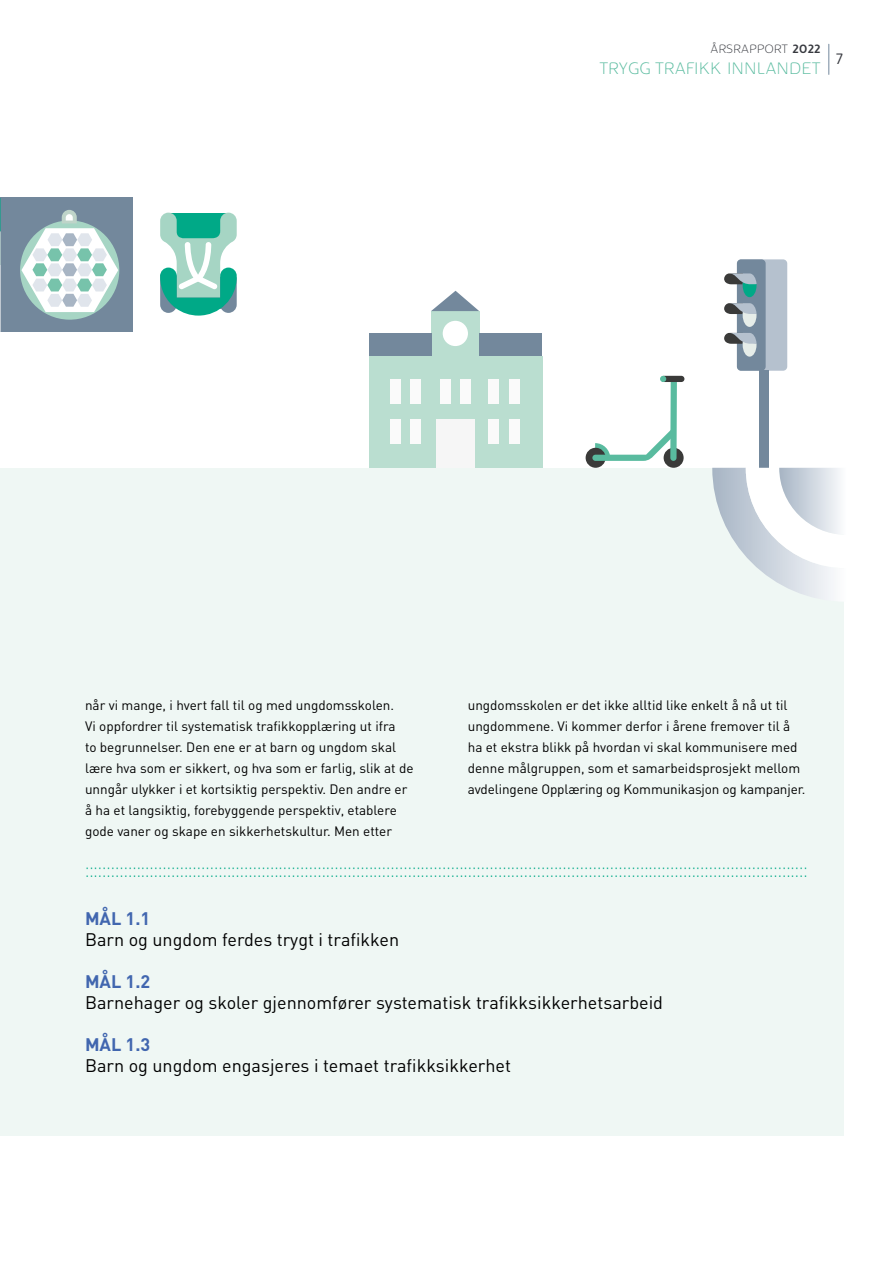
<style>
.page{position:relative;width:893px;height:1263px;background:#fff}
.page>*{position:absolute;margin:0;border:0;box-sizing:border-box;transform-origin:0 0}
.t1{font:300 18px "Oblik";color:#00a987}
.t2{font:18px "DIN";color:#000}
.t3{font:700 18px "DIN";color:#4166af}
.t4{font:300 16.5px "Oblik";letter-spacing:.05em;color:#59bb9f}
.t5{font:15px "Oblik";color:#37393f}
.t6{font:13.5px/21px "DIN";color:#000}
.t7{font:300 12px "Oblik";letter-spacing:.05em;color:#37393f}
.s1{font-weight:700}
</style>
<div class="page">
<hr style="left:828px;top:44px;width:1px;height:30px;background:#73889c">
<div style="left:737px;top:259px;width:50px;height:112px;background:#b5c1ce;border-radius:4px"></div>
<div style="left:737px;top:259px;width:29px;height:112px;background:#73889c;border-radius:4px"></div>
<svg style="left:724px;top:273px;width:32px;height:24px"></svg>
<svg style="left:724px;top:303px;width:32px;height:24px"></svg>
<svg style="left:724px;top:333px;width:32px;height:24px"></svg>
<div style="left:759px;top:371px;width:10px;height:141px;background:#73889c"></div>
<div style="left:0;top:468px;width:843px;height:667px;background:#eff7f4"></div>
<div style="left:0;top:197px;width:133px;height:135px;background:#73889c"></div>
<svg style="left:20px;top:210px;width:100px;height:110px"></svg>
<svg style="left:0;top:198px;width:1px;height:134px"></svg>
<svg style="left:160px;top:213px;width:77px;height:103px"></svg>
<div style="left:369px;top:356px;width:173px;height:111px;background:#baded0"></div>
<div style="left:431px;top:311px;width:48px;height:45px;background:#baded0"></div>
<div style="left:443px;top:321px;width:25px;height:25px;background:#fff;border-radius:50%"></div>
<div style="left:436px;top:419px;width:38px;height:49px;background:#f6f6f6"></div>
<div style="left:390px;top:379px;width:10px;height:24px;background:#fafafa"></div>
<div style="left:410px;top:379px;width:11px;height:24px;background:#fafafa"></div>
<div style="left:390px;top:419px;width:10px;height:25px;background:#fafafa"></div>
<div style="left:410px;top:419px;width:11px;height:25px;background:#fafafa"></div>
<div style="left:488px;top:379px;width:11px;height:24px;background:#fafafa"></div>
<div style="left:509px;top:379px;width:10px;height:24px;background:#fafafa"></div>
<div style="left:488px;top:419px;width:11px;height:25px;background:#fafafa"></div>
<div style="left:509px;top:419px;width:10px;height:25px;background:#fafafa"></div>
<div style="left:440px;top:379px;width:11px;height:24px;background:#fafafa"></div>
<div style="left:460px;top:379px;width:11px;height:24px;background:#fafafa"></div>
<svg style="left:431px;top:291px;width:48px;height:20px"></svg>
<div style="left:479px;top:333px;width:63px;height:23px;background:#73889c"></div>
<div style="left:369px;top:333px;width:63px;height:23px;background:#73889c"></div>
<div style="left:586px;top:448px;width:20px;height:20px;background:#3a3a39;border-radius:50%"></div>
<svg style="left:592px;top:431px;width:78px;height:30px"></svg>
<div style="left:664px;top:448px;width:20px;height:20px;background:#3a3a39;border-radius:50%"></div>
<div style="left:670px;top:377px;width:7px;height:84px;background:#59bb9f;border-radius:3px"></div>
<div style="left:661px;top:376px;width:23px;height:6px;background:#3a3a39;border-radius:3px"></div>
<svg style="left:660px;top:376px;width:6px;height:6px"></svg>
<svg style="left:712px;top:468px;width:131px;height:133px"></svg>
<p class="t7" style="left:711px;top:42px;width:111px">ÅRSRAPPORT <span class="s1">2022</span></p>
<p class="t4" style="left:600px;top:59px;width:222px">TRYGG TRAFIKK INNLANDET</p>
<p class="t5" style="left:836px;top:50px;width:8px">7</p>
<p class="t6" style="left:85px;top:694px;width:330px">når vi mange, i hvert fall til og med ungdomsskolen.<br>Vi oppfordrer til systematisk trafikkopplæring ut ifra<br>to begrunnelser. Den ene er at barn og ungdom skal lære hva som er sikkert, og hva som er farlig, slik at de unngår ulykker i et kortsiktig perspektiv. Den andre er å ha et langsiktig, forebyggende perspektiv, etablere gode vaner og skape en sikkerhetskultur. Men etter</p>
<p class="t6" style="left:468px;top:694px;width:339px">ungdomsskolen er det ikke alltid like enkelt å nå ut til ungdommene. Vi kommer derfor i årene fremover til å ha et ekstra blikk på hvordan vi skal kommunisere med denne målgruppen, som et samarbeidsprosjekt mellom avdelingene Opplæring og Kommunikasjon og kampanjer.</p>
<h1 class="t1" style="left:85px;top:860px;width:724px">::::::::::::::::::::::::::::::::::::::::::::::::::::::::::::::::::::::::::::::::::::::::::::::::::::::::::::::::::::::::::::::::::::::::::::::::::::::::::::::::::::::::</h1>
<h1 class="t3" style="left:85px;top:907px;width:67px">MÅL 1.1</h1>
<h1 class="t2" style="left:85px;top:929px;width:316px">Barn og ungdom ferdes trygt i trafikken</h1>
<h1 class="t3" style="left:85px;top:970px;width:67px">MÅL 1.2</h1>
<h1 class="t2" style="left:85px;top:992px;width:580px">Barnehager og skoler gjennomfører systematisk trafikksikkerhetsarbeid</h1>
<h1 class="t3" style="left:85px;top:1033px;width:67px">MÅL 1.3</h1>
<h1 class="t2" style="left:85px;top:1055px;width:428px">Barn og ungdom engasjeres i temaet trafikksikkerhet</h1>
</div>
